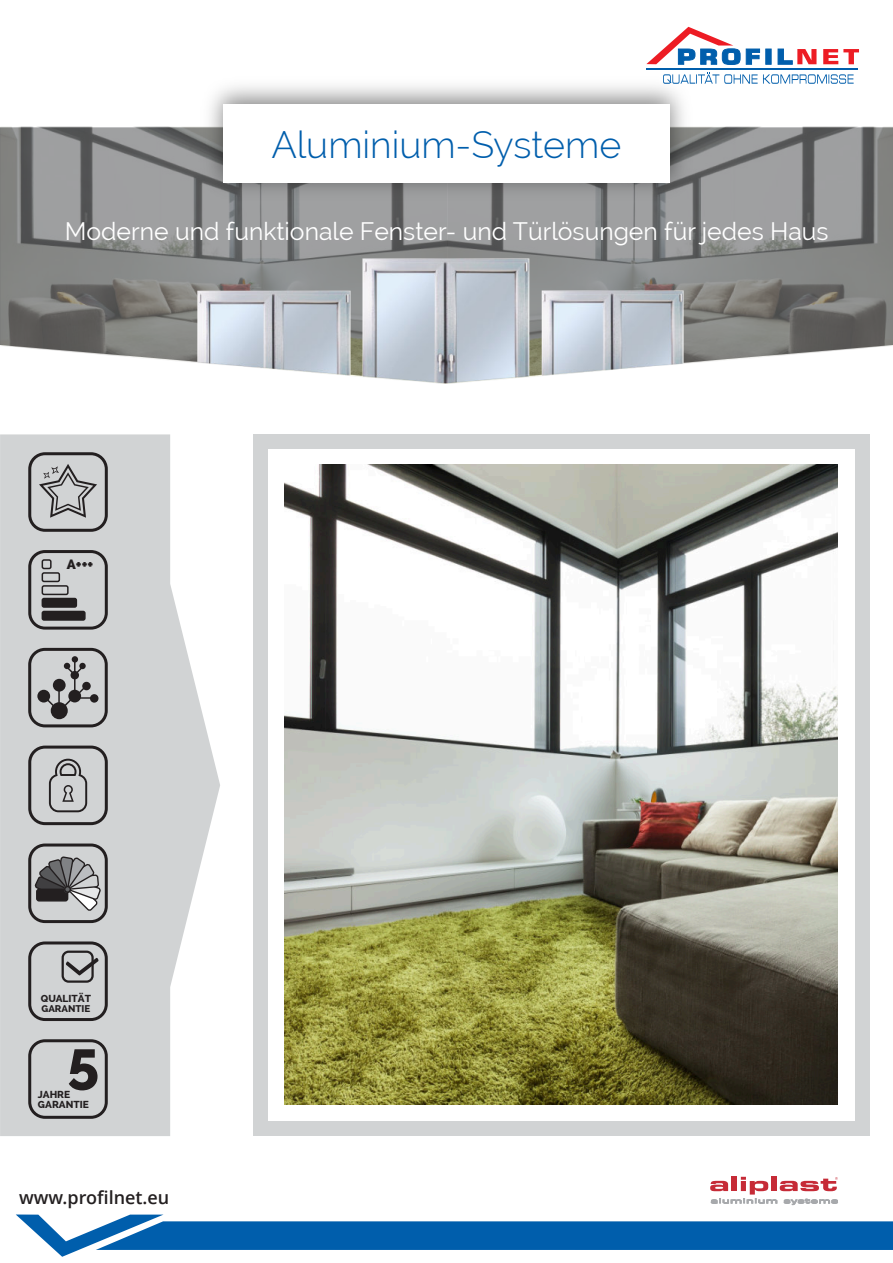
<style>
.page{position:relative;width:893px;height:1263px;background:#fff}
.page>*{position:absolute;margin:0;border:0;box-sizing:border-box;transform-origin:0 0}
.t1{font:800 57.15px "Raleway";color:#231f20}
.t2{font:300 37.5px "Raleway";color:#005eac}
.t3{font:24.75px "Raleway";color:#fff}
.t4{font:600 18px "Open Sans";color:#231f20}
.t5{font:800 13.5px "Raleway";color:#231f20}
.t6{font:800 10.2px/10.2px "Raleway";color:#231f20}
.t7{font:800 9.75px "Raleway";color:#231f20}
</style>
<div class="page">
<svg style="left:710px;top:1177px;width:128px;height:29px"></svg>
<svg style="left:16px;top:1214px;width:877px;height:43px"></svg>
<svg style="left:0;top:434px;width:220px;height:702px;fill:#d1d3d4"></svg>
<div style="left:28px;top:843px;width:80px;height:80px;border:3px solid #231f20;border-radius:15px"></div>
<svg style="left:34px;top:856px;width:67px;height:55px;background:#909092"></svg>
<div style="left:28px;top:1039px;width:80px;height:80px;border:3px solid #231f20;border-radius:15px"></div>
<div style="left:28px;top:941px;width:80px;height:80px;border:3px solid #231f20;border-radius:15px"></div>
<svg style="left:66px;top:958px;width:33px;height:17px"></svg>
<div style="left:62px;top:950px;width:32px;height:33px;border:2px solid #231f20;border-radius:6px"></div>
<div style="left:28px;top:452px;width:80px;height:80px;border:3px solid #231f20;border-radius:15px"></div>
<svg style="left:39px;top:464px;width:58px;height:54px;background:#b0b0b1"></svg>
<div style="left:28px;top:745px;width:80px;height:80px;border:3px solid #231f20;border-radius:15px"></div>
<svg style="left:49px;top:759px;width:38px;height:53px;background:#aaabac"></svg>
<div style="left:28px;top:550px;width:80px;height:80px;border:3px solid #231f20;border-radius:15px"></div>
<div style="left:42px;top:611px;width:44px;height:10px;background:#231f20;border:2px solid #231f20;border-radius:2px"></div>
<div style="left:42px;top:598px;width:35px;height:10px;background:#231f20;border:2px solid #231f20;border-radius:2px"></div>
<div style="left:42px;top:585px;width:27px;height:10px;border:2px solid #231f20;border-radius:2px"></div>
<div style="left:42px;top:572px;width:18px;height:10px;border:2px solid #231f20;border-radius:2px"></div>
<div style="left:42px;top:559px;width:10px;height:10px;border:2px solid #231f20;border-radius:2px"></div>
<div style="left:28px;top:648px;width:80px;height:79px;border:3px solid #231f20;border-radius:15px"></div>
<div style="left:51px;top:702px;width:17px;height:17px;background:#231f20;border-radius:50%"></div>
<div style="left:37px;top:690px;width:13px;height:12px;background:#231f20;border-radius:50%"></div>
<div style="left:90px;top:694px;width:8px;height:9px;background:#231f20;border-radius:50%"></div>
<svg style="left:46px;top:656px;width:48px;height:61px;background:#9f9fa0"></svg>
<div style="left:253px;top:435px;width:617px;height:701px;background:#d1d3d4"></div>
<div style="left:268px;top:449px;width:587px;height:672px;background:#fff"></div>
<img style="left:285px;top:465px;width:553px;height:639px">
<svg style="left:646px;top:27px;width:213px;height:38px"></svg>
<hr style="left:646px;top:69px;width:212px;height:1px;background:#005eac">
<svg style="left:663px;top:72px;width:191px;height:12px"></svg>
<svg style="left:0;top:497px;width:1px;height:28px"></svg>
<img style="left:1px;top:127px;width:892px;height:250px">
<img style="left:200px;top:76px;width:492px;height:125px">
<div style="left:223px;top:105px;width:447px;height:78px;background:#fff"></div>
<img style="left:541px;top:290px;width:142px;height:85px">
<img style="left:197px;top:290px;width:154px;height:85px">
<img style="left:363px;top:259px;width:167px;height:124px">
<h2 class="t2" style="left:271px;top:123px;width:351px">Aluminium-Systeme</h2>
<p class="t3" style="left:65px;top:217px;width:765px">Moderne und funktionale Fenster- und Türlösungen für jedes Haus</p>
<p class="t5" style="left:67px;top:557px;width:28px">A+++</p>
<p class="t6" style="left:41px;top:993px;width:52px">QUALITÄT</p>
<p class="t7" style="left:42px;top:1002px;width:50px">GARANTIE</p>
<h1 class="t1" style="left:67px;top:1028px;width:33px">5</h1>
<p class="t6" style="left:38px;top:1089px;width:52px">JAHRE<br>GARANTIE</p>
<p class="t4" style="left:19px;top:1190px;width:152px">www.profilnet.eu</p>
</div>
